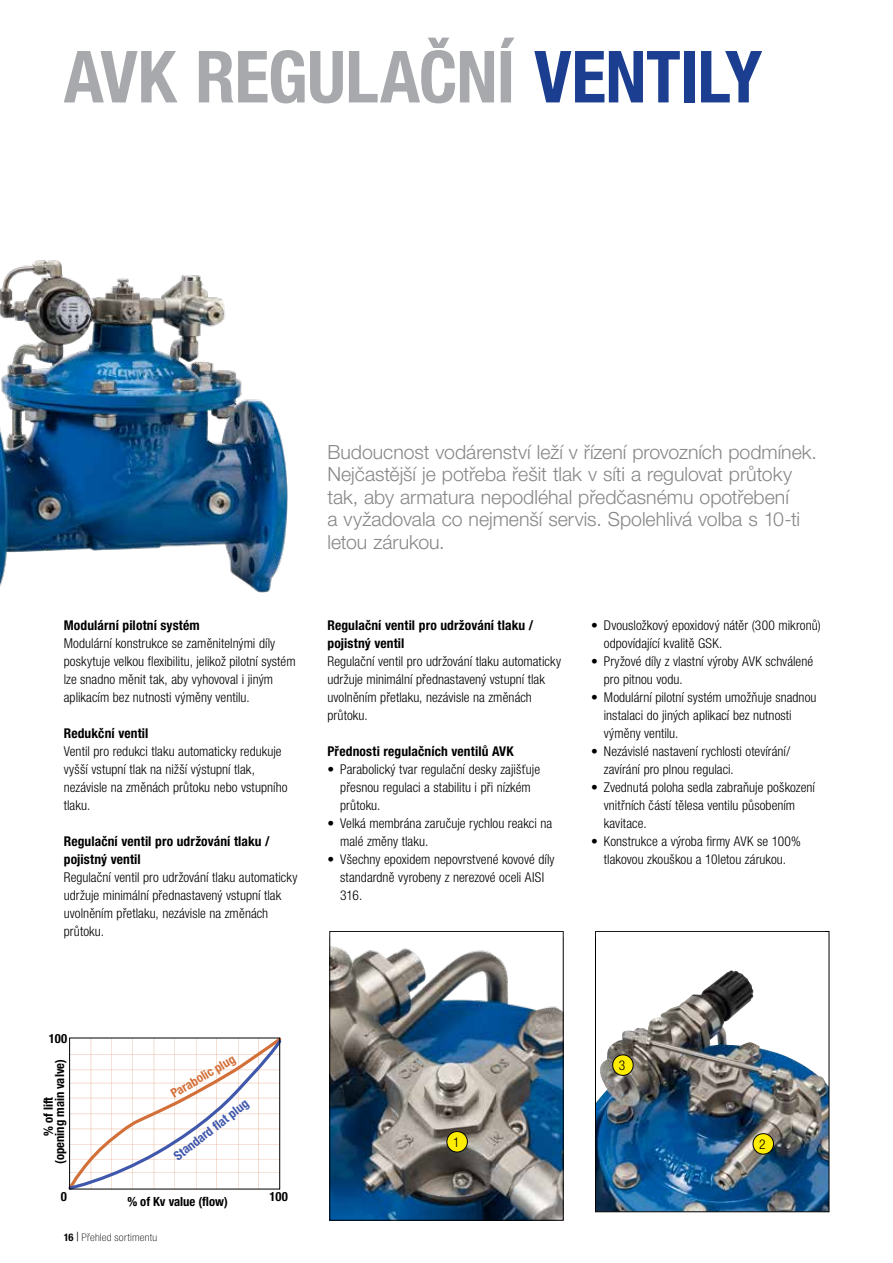
<style>
.page{position:relative;width:893px;height:1263px;background:#fff}
.page>*{position:absolute;margin:0;border:0;box-sizing:border-box;transform-origin:0 0}
.t1{font:700 condensed 72px "Helvetica Neue LT Pro";letter-spacing:-.01em;color:#a7a9ac}
.t2{font:300 19.5px/22.5px "Helvetica Neue LT Pro";color:#878787}
.t3{font:300 condensed 13.5px/18px "Helvetica Neue LT Pro";letter-spacing:.005em;color:#000}
.t4{font:700 condensed 13.5px/18px "Helvetica Neue LT Pro";letter-spacing:.01em;color:#000}
.t5{font:700 condensed 12.75px "Helvetica Neue LT Pro";color:#000}
.t6{font:700 condensed 12.75px "Helvetica Neue LT Pro";color:#4058ab}
.t7{font:700 condensed 12.75px "Helvetica Neue LT Pro";color:#d36f38}
.t8{font:100 condensed 10.5px "Helvetica Neue LT Pro";letter-spacing:.02em;color:#000;scale:1.1 1}
.s1{color:#1b3e90}
.s2{font-weight:700}
.s3{font-family:"Times New Roman";font-weight:700;font-stretch:normal}
</style>
<div class="page">
<img style="left:332px;top:946px;width:229px;height:272px">
<div style="left:447px;top:1131px;width:20px;height:21px;background:#ffed00;border-radius:50%"></div>
<div style="left:446px;top:1131px;width:22px;height:21px;border:1px solid #000;border-radius:50%"></div>
<img style="left:597px;top:970px;width:230px;height:240px">
<div style="left:595px;top:931px;width:234px;height:281px;border:1px solid #000"></div>
<div style="left:613px;top:1055px;width:20px;height:20px;background:#ffed00;border-radius:50%"></div>
<div style="left:612px;top:1054px;width:22px;height:22px;border:1px solid #000;border-radius:50%"></div>
<div style="left:753px;top:1133px;width:20px;height:21px;background:#ffed00;border-radius:50%"></div>
<div style="left:753px;top:1133px;width:21px;height:21px;border:1px solid #000;border-radius:50%"></div>
<img style="left:0;top:260px;width:288px;height:333px">
<div style="left:64px;top:618px;width:761px;height:319px;background:#fff"></div>
<svg style="left:68px;top:1037px;width:214px;height:153px"></svg>
<div style="left:69px;top:1038px;width:211px;height:151px;border:1px solid #000"></div>
<h1 class="t1" style="left:64px;top:33px;width:700px">AVK REGULAČNÍ <span class="s1">VENTILY</span></h1>
<p class="t4" style="left:64px;top:616px;width:138px">Modulární pilotní systém</p>
<p class="t3" style="left:64px;top:634px;width:233px">Modulární konstrukce se zaměnitelnými díly poskytuje velkou flexibilitu, jelikož pilotní systém lze snadno měnit tak, aby vyhovoval i jiným aplikacím bez nutnosti výměny ventilu.</p>
<p class="t4" style="left:64px;top:724px;width:86px">Redukční ventil</p>
<p class="t3" style="left:64px;top:742px;width:225px">Ventil pro redukci tlaku automaticky redukuje vyšší vstupní tlak na nižší výstupní tlak, nezávisle na změnách průtoku nebo vstupního tlaku.</p>
<p class="t4" style="left:64px;top:832px;width:207px">Regulační ventil pro udržování tlaku / pojistný ventil</p>
<p class="t3" style="left:64px;top:868px;width:235px">Regulační ventil pro udržování tlaku automaticky udržuje minimální přednastavený vstupní tlak uvolněním přetlaku, nezávisle na změnách průtoku.</p>
<p class="t2" style="left:327px;top:440px;width:491px">Budoucnost vodárenství leží v řízení provozních podmínek.<br>Nejčastější je potřeba řešit tlak v síti a regulovat průtoky tak, aby armatura nepodléhal předčasnému opotřebení<br>a vyžadovala co nejmenší servis. Spolehlivá volba s 10-ti letou zárukou.</p>
<p class="t4" style="left:327px;top:616px;width:207px">Regulační ventil pro udržování tlaku / pojistný ventil</p>
<p class="t3" style="left:327px;top:652px;width:235px">Regulační ventil pro udržování tlaku automaticky udržuje minimální přednastavený vstupní tlak uvolněním přetlaku, nezávisle na změnách průtoku.</p>
<p class="t4" style="left:327px;top:742px;width:188px">Přednosti regulačních ventilů AVK</p>
<p class="t3" style="left:340px;top:760px;width:201px;text-indent:-13px">• Parabolický tvar regulační desky zajišťuje přesnou regulaci a stabilitu i při nízkém průtoku.</p>
<p class="t3" style="left:340px;top:814px;width:214px;text-indent:-13px">• Velká membrána zaručuje rychlou reakci na malé změny tlaku.</p>
<p class="t3" style="left:340px;top:850px;width:216px;text-indent:-13px">• Všechny epoxidem nepovrstvené kovové díly standardně vyrobeny z nerezové oceli AISI<br>316.</p>
<p class="t3" style="left:604px;top:616px;width:219px;text-indent:-13px">• Dvousložkový epoxidový nátěr (300 mikronů) odpovídající kvalitě GSK.</p>
<p class="t3" style="left:604px;top:652px;width:211px;text-indent:-13px">• Pryžové díly z vlastní výroby AVK schválené pro pitnou vodu.</p>
<p class="t3" style="left:604px;top:688px;width:214px;text-indent:-13px">• Modulární pilotní systém umožňuje snadnou instalaci do jiných aplikací bez nutnosti výměny ventilu.</p>
<p class="t3" style="left:604px;top:742px;width:188px;text-indent:-13px">• Nezávislé nastavení rychlosti otevírání/ zavírání pro plnou regulaci.</p>
<p class="t3" style="left:604px;top:778px;width:213px;text-indent:-13px">• Zvednutá poloha sedla zabraňuje poškození vnitřních částí tělesa ventilu působením kavitace.</p>
<p class="t3" style="left:591px;top:832px;width:211px;text-align:center">• Konstrukce a výroba firmy AVK se 100% tlakovou zkouškou a 10letou zárukou.</p>
<p class="t5" style="left:49px;top:1030px;width:20px">100</p>
<p class="t5" style="left:52px;top:1164px;width:107px;rotate:-90deg">(opening main valve)</p>
<p class="t5" style="left:41px;top:1136px;width:41px;rotate:-90deg">% of lift</p>
<p class="t7" style="left:168px;top:1087px;width:74px;rotate:-30deg">Parabolic plug</p>
<p class="t6" style="left:171px;top:1151px;width:92px;rotate:-38deg">Standard fl at plug</p>
<p class="t5" style="left:61px;top:1189px;width:8px">0</p>
<p class="t5" style="left:270px;top:1189px;width:20px">100</p>
<p class="t5" style="left:127px;top:1193px;width:102px">% of Kv value (flow)</p>
<p class="t8" style="left:64px;top:1231px;width:86px"><span class="s2">16</span> <span class="s3">|</span> Přehled sortimentu</p>
<p class="t3" style="left:453px;top:1133px;width:8px">1</p>
<p class="t3" style="left:619px;top:1056px;width:8px">3</p>
<p class="t3" style="left:759px;top:1135px;width:8px">2</p>
</div>
